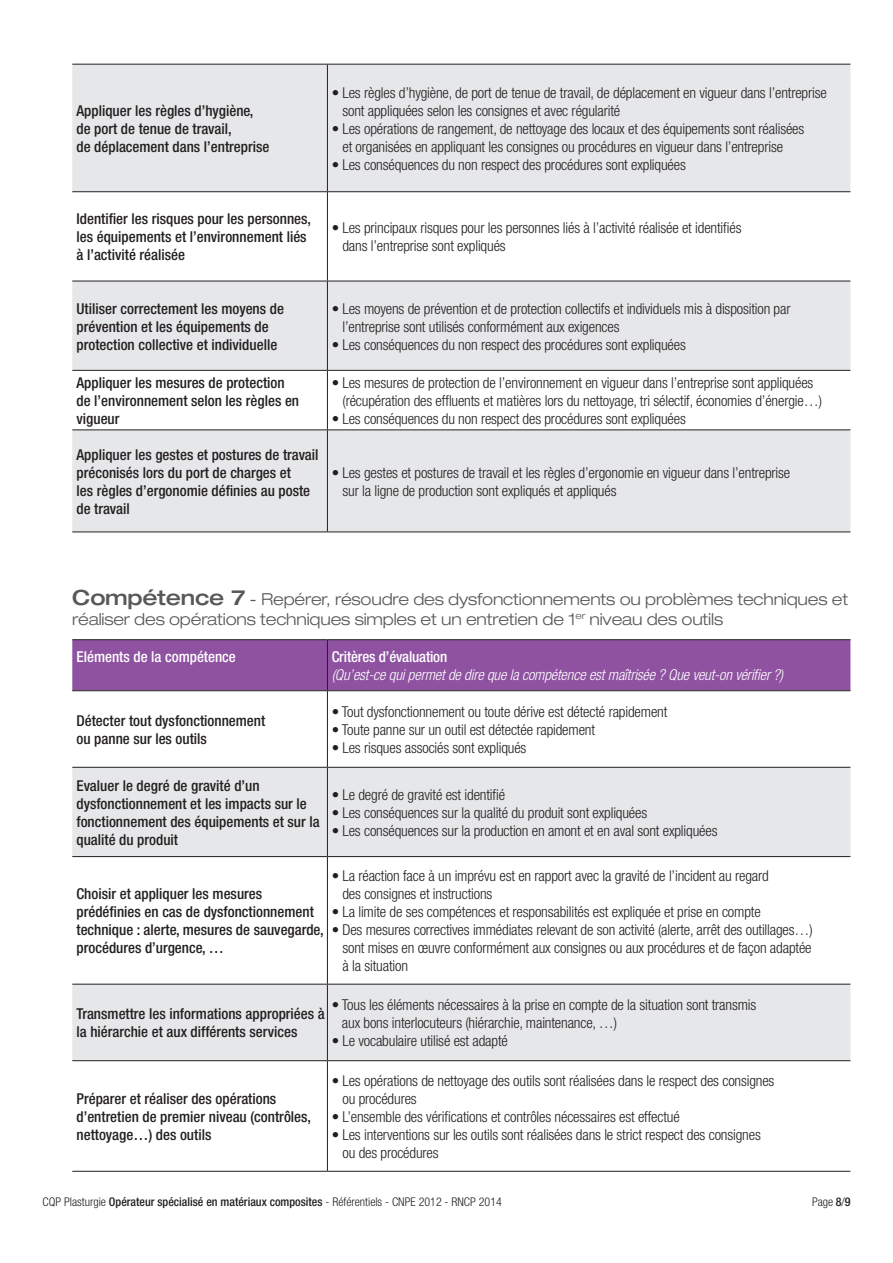
<style>
.page{position:relative;width:893px;height:1263px;background:#fff}
.page>*{position:absolute;margin:0;border:0;box-sizing:border-box;transform-origin:0 0}
.Sous-titre{font:300 expanded 16.5px/19.8px "Helvetica Neue LT";letter-spacing:-.01em;color:#57585a}
.Body_tableau_c2{font:300 condensed 15px/18px "Helvetica Neue LT";letter-spacing:-.01em;color:#231f20}
.Body_tableau_c1{font:500 condensed 15px/18px "Helvetica Neue LT";color:#231f20}
.Body_tableau_c2-2{font:italic 300 condensed 15px/18px "Helvetica Neue LT";letter-spacing:-.01em;color:#fff}
.Body_tableau_c1-2{font:500 condensed 15px "Helvetica Neue LT";color:#fff}
.t1{font:300 condensed 12px "Helvetica Neue LT";color:#231f20}
.s1{font-weight:500;font-size:21px}
.s2{font-weight:500;font-style:normal}
.s3{font-weight:500}
</style>
<div class="page">
<div style="left:72px;top:65px;width:778px;height:466px;background:#e6e7e9"></div>
<svg style="left:72px;top:192px;width:778px;height:237px"></svg>
<hr style="left:327px;top:65px;width:1px;height:126px;background:#231f20">
<hr style="left:327px;top:281px;width:1px;height:89px;background:#231f20">
<hr style="left:72px;top:370px;width:255px;height:1px;background:#231f20">
<hr style="left:327px;top:370px;width:523px;height:1px;background:#231f20">
<hr style="left:327px;top:371px;width:1px;height:58px;background:#231f20">
<hr style="left:72px;top:429px;width:255px;height:1px;background:#231f20">
<hr style="left:327px;top:429px;width:523px;height:1px;background:#231f20">
<hr style="left:327px;top:430px;width:1px;height:101px;background:#231f20">
<hr style="left:72px;top:531px;width:255px;height:1px;background:#231f20">
<hr style="left:327px;top:531px;width:523px;height:1px;background:#231f20">
<hr style="left:72px;top:64px;width:255px;height:1px;background:#231f20">
<hr style="left:72px;top:191px;width:255px;height:1px;background:#231f20">
<hr style="left:72px;top:281px;width:255px;height:1px;background:#231f20">
<hr style="left:327px;top:64px;width:523px;height:1px;background:#231f20">
<hr style="left:327px;top:192px;width:1px;height:89px;background:#231f20">
<hr style="left:327px;top:191px;width:523px;height:1px;background:#231f20">
<hr style="left:327px;top:281px;width:523px;height:1px;background:#231f20">
<div style="left:72px;top:640px;width:778px;height:50px;background:#8e52a1"></div>
<svg style="left:72px;top:691px;width:778px;height:480px"></svg>
<svg style="left:72px;top:768px;width:778px;height:292px;fill:#e6e7e9"></svg>
<hr style="left:72px;top:639px;width:255px;height:1px;background:#231f20">
<hr style="left:327px;top:639px;width:523px;height:1px;background:#231f20">
<hr style="left:327px;top:640px;width:1px;height:50px;background:#231f20">
<hr style="left:72px;top:690px;width:255px;height:1px;background:#231f20">
<hr style="left:327px;top:690px;width:523px;height:1px;background:#231f20">
<hr style="left:327px;top:768px;width:1px;height:88px;background:#231f20">
<hr style="left:327px;top:984px;width:1px;height:76px;background:#231f20">
<hr style="left:72px;top:1060px;width:255px;height:1px;background:#231f20">
<hr style="left:327px;top:1060px;width:523px;height:1px;background:#231f20">
<hr style="left:327px;top:1061px;width:1px;height:110px;background:#231f20">
<hr style="left:72px;top:1171px;width:255px;height:1px;background:#231f20">
<hr style="left:327px;top:1171px;width:523px;height:1px;background:#231f20">
<hr style="left:72px;top:767px;width:255px;height:1px;background:#231f20">
<hr style="left:72px;top:856px;width:255px;height:1px;background:#231f20">
<hr style="left:72px;top:984px;width:255px;height:1px;background:#231f20">
<hr style="left:327px;top:691px;width:1px;height:76px;background:#231f20">
<hr style="left:327px;top:767px;width:523px;height:1px;background:#231f20">
<hr style="left:327px;top:857px;width:1px;height:127px;background:#231f20">
<hr style="left:327px;top:856px;width:523px;height:1px;background:#231f20">
<hr style="left:327px;top:984px;width:523px;height:1px;background:#231f20">
<p class="Body_tableau_c1" style="left:77px;top:101px;width:194px">Appliquer les règles d’hygiène, de port de tenue de travail,<br>de déplacement dans l’entreprise</p>
<p class="Body_tableau_c2" style="left:342px;top:83px;width:486px;text-indent:-11px">• Les règles d’hygiène, de port de tenue de travail, de déplacement en vigueur dans l’entreprise sont appliquées selon les consignes et avec régularité</p>
<p class="Body_tableau_c2" style="left:342px;top:119px;width:463px;text-indent:-11px">• Les opérations de rangement, de nettoyage des locaux et des équipements sont réalisées et organisées en appliquant les consignes ou procédures en vigueur dans l’entreprise</p>
<p class="Body_tableau_c2" style="left:332px;top:155px;width:356px">• Les conséquences du non respect des procédures sont expliquées</p>
<p class="Body_tableau_c1" style="left:77px;top:210px;width:236px">Identifier les risques pour les personnes, les équipements et l’environnement liés à l’activité réalisée</p>
<p class="Body_tableau_c2" style="left:342px;top:219px;width:400px;text-indent:-11px">• Les principaux risques pour les personnes liés à l’activité réalisée et identifiés dans l’entreprise sont expliqués</p>
<p class="Body_tableau_c1" style="left:77px;top:299px;width:209px">Utiliser correctement les moyens de prévention et les équipements de protection collective et individuelle</p>
<p class="Body_tableau_c2" style="left:342px;top:299px;width:450px;text-indent:-11px">• Les moyens de prévention et de protection collectifs et individuels mis à disposition par l’entreprise sont utilisés conformément aux exigences</p>
<p class="Body_tableau_c2" style="left:332px;top:335px;width:356px">• Les conséquences du non respect des procédures sont expliquées</p>
<p class="Body_tableau_c1" style="left:77px;top:373px;width:224px">Appliquer les mesures de protection de l’environnement selon les règles en vigueur</p>
<p class="Body_tableau_c2" style="left:342px;top:374px;width:481px;text-indent:-11px">• Les mesures de protection de l’environnement en vigueur dans l’entreprise sont appliquées (récupération des effluents et matières lors du nettoyage, tri sélectif, économies d’énergie…)</p>
<p class="Body_tableau_c2" style="left:332px;top:410px;width:356px">• Les conséquences du non respect des procédures sont expliquées</p>
<p class="Body_tableau_c1" style="left:77px;top:445px;width:243px">Appliquer les gestes et postures de travail préconisés lors du port de charges et<br>les règles d’ergonomie définies au poste de travail</p>
<p class="Body_tableau_c2" style="left:342px;top:463px;width:449px;text-indent:-11px">• Les gestes et postures de travail et les règles d’ergonomie en vigueur dans l’entreprise sur la ligne de production sont expliqués et appliqués</p>
<p class="Sous-titre" style="left:72px;top:589px;width:777px"><span class="s1">Compétence 7</span> - Repérer, résoudre des dysfonctionnements ou problèmes techniques et réaliser des opérations techniques simples et un entretien de 1<sup>er</sup> niveau des outils</p>
<p class="Body_tableau_c1-2" style="left:77px;top:648px;width:161px">Eléments de la compétence</p>
<p class="Body_tableau_c2-2" style="left:332px;top:648px;width:453px"><span class="s2">Critères d’évaluation<br></span>(Qu’est-ce qui permet de dire que la compétence est maîtrisée ? Que veut-on vérifier ?)</p>
<p class="Body_tableau_c1" style="left:77px;top:711px;width:190px">Détecter tout dysfonctionnement ou panne sur les outils</p>
<p class="Body_tableau_c2" style="left:332px;top:702px;width:337px">• Tout dysfonctionnement ou toute dérive est détecté rapidement</p>
<p class="Body_tableau_c2" style="left:332px;top:720px;width:265px">• Toute panne sur un outil est détectée rapidement</p>
<p class="Body_tableau_c2" style="left:332px;top:738px;width:196px">• Les risques associés sont expliqués</p>
<p class="Body_tableau_c1" style="left:77px;top:776px;width:245px">Evaluer le degré de gravité d’un dysfonctionnement et les impacts sur le fonctionnement des équipements et sur la qualité du produit</p>
<p class="Body_tableau_c2" style="left:332px;top:785px;width:175px">• Le degré de gravité est identifié</p>
<p class="Body_tableau_c2" style="left:332px;top:803px;width:317px">• Les conséquences sur la qualité du produit sont expliquées</p>
<p class="Body_tableau_c2" style="left:332px;top:821px;width:387px">• Les conséquences sur la production en amont et en aval sont expliquées</p>
<p class="Body_tableau_c1" style="left:77px;top:885px;width:249px">Choisir et appliquer les mesures prédéfinies en cas de dysfonctionnement technique : alerte, mesures de sauvegarde, procédures d’urgence, …</p>
<p class="Body_tableau_c2" style="left:342px;top:867px;width:428px;text-indent:-11px">• La réaction face à un imprévu est en rapport avec la gravité de l’incident au regard des consignes et instructions</p>
<p class="Body_tableau_c2" style="left:332px;top:903px;width:430px">• La limite de ses compétences et responsabilités est expliquée et prise en compte</p>
<p class="Body_tableau_c2" style="left:342px;top:921px;width:472px;text-align:justify;text-indent:-11px">• Des mesures correctives immédiates relevant de son activité (alerte, arrêt des outillages…) sont mises en œuvre conformément aux consignes ou aux procédures et de façon adaptée à la situation</p>
<p class="Body_tableau_c1" style="left:77px;top:1005px;width:250px">Transmettre les informations appropriées à la hiérarchie et aux différents services</p>
<p class="Body_tableau_c2" style="left:342px;top:996px;width:416px;text-indent:-10px">• Tous les éléments nécessaires à la prise en compte de la situation sont transmis aux bons interlocuteurs (hiérarchie, maintenance, …)</p>
<p class="Body_tableau_c2" style="left:332px;top:1032px;width:178px">• Le vocabulaire utilisé est adapté</p>
<p class="Body_tableau_c1" style="left:77px;top:1089px;width:236px">Préparer et réaliser des opérations d’entretien de premier niveau (contrôles, nettoyage…) des outils</p>
<p class="Body_tableau_c2" style="left:342px;top:1071px;width:433px;text-indent:-11px">• Les opérations de nettoyage des outils sont réalisées dans le respect des consignes ou procédures</p>
<p class="Body_tableau_c2" style="left:332px;top:1107px;width:350px">• L’ensemble des vérifications et contrôles nécessaires est effectué</p>
<p class="Body_tableau_c2" style="left:342px;top:1125px;width:420px;text-indent:-11px">• Les interventions sur les outils sont réalisées dans le strict respect des consignes ou des procédures</p>
<p class="t1" style="left:43px;top:1194px;width:461px">CQP Plasturgie <span class="s3">Opérateur spécialisé en matériaux composites</span> - Référentiels - CNPE 2012 - RNCP 2014</p>
<p class="t1" style="left:812px;top:1194px;width:40px">Page <span class="s3">8</span>/<span class="s3">9</span></p>
</div>
